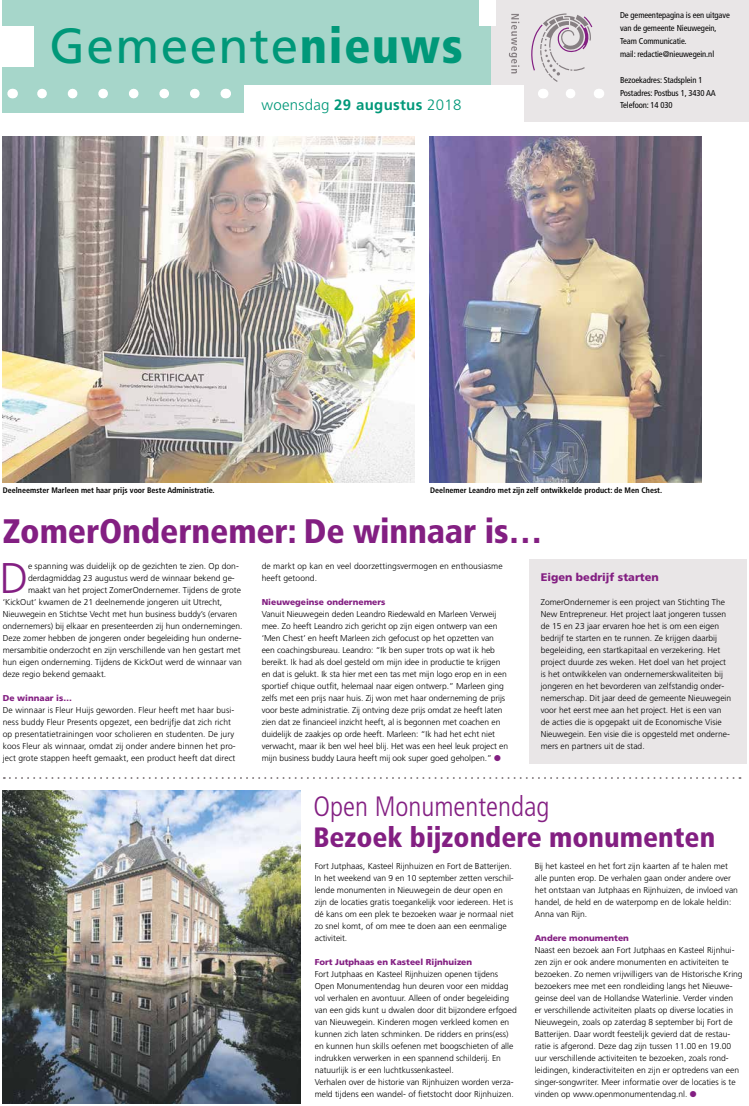
<style>
.page{position:relative;width:749px;height:1106px;background:#fff}
.page>*{position:absolute;margin:0;border:0;box-sizing:border-box;transform-origin:0 0}
.t1{font:49.3px "Frutiger";letter-spacing:.03em;color:#009879}
.t2{font:300 42.9px "Frutiger";color:#831f82}
.t3{font:900 condensed 34px "Frutiger";letter-spacing:-.005em;color:#831f82}
.t4{font:900 condensed 28px "Frutiger";color:#831f82}
.t5{font:300 condensed 28px "Frutiger";color:#831f82}
.t6{font:300 15px "Frutiger";letter-spacing:.02em;color:#009879}
.t7{font:900 11px "Frutiger";color:#831f82}
.t8{font:condensed 8.6px/12.9px "Frutiger";letter-spacing:-.01em;color:#000}
.t9{font:300 8.5px/12px "Frutiger";color:#000}
.t10{font:900 8.5px "Frutiger";color:#831f82}
.t11{font:700 condensed 8px "Frutiger";color:#000}
.s1{font-weight:900;font-stretch:condensed}
.s2{font-weight:700}
.s3{color:#831f82}
</style>
<div class="page">
<div style="left:528px;top:559px;width:218px;height:204px;background:#e9e6e7"></div>
<div style="left:466px;top:0;width:282px;height:121px;background:#e9e6e7"></div>
<div style="left:3px;top:0;width:488px;height:113px;background:#a6d6ca"></div>
<div style="left:244px;top:85px;width:279px;height:46px;background:#fff"></div>
<div style="left:0;top:26px;width:33px;height:41px;background:#fff"></div>
<div style="left:479px;top:0;width:17px;height:26px;background:#fff"></div>
<svg style="left:37px;top:89px;width:158px;height:9px"></svg>
<svg style="left:509px;top:14px;width:10px;height:59px"></svg>
<svg style="left:531px;top:13px;width:61px;height:69px"></svg>
<img style="left:3px;top:136px;width:411px;height:346px">
<img style="left:429px;top:136px;width:272px;height:346px">
<svg style="left:566px;top:89px;width:4px;height:9px"></svg>
<svg style="left:4px;top:777px;width:736px;height:2px"></svg>
<img style="left:3px;top:790px;width:297px;height:313px">
<h1 class="t1" style="left:49px;top:17px;width:414px">Gemeente<span class="s1">nieuws</span></h1>
<h3 class="t6" style="left:261px;top:96px;width:201px">woensdag <span class="s2">29 augustus</span> 2018</h3>
<p class="t8" style="left:620px;top:9px;width:111px">De gemeentepagina is een uitgave van de gemeente Nieuwegein,<br>Team Communicatie.<br>mail: redactie@nieuwegein.nl</p>
<p class="t8" style="left:620px;top:73px;width:97px">Bezoekadres: Stadsplein 1<br>Postadres: Postbus 1, 3430 AA<br>Telefoon: 14 030</p>
<p class="t11" style="left:3px;top:486px;width:213px">Deelneemster Marleen met haar prijs voor Beste Administratie.</p>
<p class="t11" style="left:430px;top:486px;width:233px">Deelnemer Leandro met zijn zelf ontwikkelde product: de Men Chest.</p>
<h3 class="t3" style="left:3px;top:511px;width:541px">ZomerOndernemer: De winnaar is…</h3>
<h2 class="t2" style="left:-1px;top:553px;width:30px">D</h2>
<p class="t9" style="left:28px;top:559px;width:212px">e spanning was duidelijk op de gezichten te zien. Op don-</p>
<p class="t9" style="left:28px;top:571px;width:208px">derdagmiddag 23 augustus werd de winnaar bekend ge-</p>
<p class="t9" style="left:28px;top:583px;width:214px">maakt van het project ZomerOndernemer. Tijdens de grote</p>
<p class="t9" style="left:3px;top:595px;width:221px">‘KickOut’ kwamen de 21 deelnemende jongeren uit Utrecht,</p>
<p class="t9" style="left:3px;top:607px;width:236px">Nieuwegein en Stichtse Vecht met hun business buddy’s (ervaren</p>
<p class="t9" style="left:3px;top:619px;width:241px">ondernemers) bij elkaar en presenteerden zij hun ondernemingen.</p>
<p class="t9" style="left:3px;top:631px;width:240px">Deze zomer hebben de jongeren onder begeleiding hun onderne-</p>
<p class="t9" style="left:3px;top:643px;width:239px">mersambitie onderzocht en zijn verschillende van hen gestart met</p>
<p class="t9" style="left:3px;top:655px;width:240px">hun eigen onderneming. Tijdens de KickOut werd de winnaar van</p>
<p class="t9" style="left:3px;top:667px;width:105px">deze regio bekend gemaakt.</p>
<p class="t10" style="left:3px;top:692px;width:70px">De winnaar is…</p>
<p class="t9" style="left:3px;top:703px;width:234px">De winnaar is Fleur Huijs geworden. Fleur heeft met haar busi&shy;ness buddy Fleur Presents opgezet, een bedrijfje dat zich richt op presentatietrainingen voor scholieren en studenten. De jury koos Fleur als winnaar, omdat zij onder andere binnen het pro&shy;ject grote stappen heeft gemaakt, een product heeft dat direct</p>
<p class="t9" style="left:261px;top:559px;width:242px">de markt op kan en veel doorzettingsvermogen en enthousiasme heeft getoond.</p>
<p class="t10" style="left:261px;top:596px;width:125px">Nieuwegeinse ondernemers</p>
<p class="t9" style="left:261px;top:607px;width:248px">Vanuit Nieuwegein deden Leandro Riedewald en Marleen Verweij mee. Zo heeft Leandro zich gericht op zijn eigen ontwerp van een ‘Men Chest’ en heeft Marleen zich gefocust op het opzetten van een coachingsbureau. Leandro: “Ik ben super trots op wat ik heb bereikt. Ik had als doel gesteld om mijn idee in productie te krijgen en dat is gelukt. Ik sta hier met een tas met mijn logo erop en in een sportief chique outfit, helemaal naar eigen ontwerp.” Marleen ging zelfs met een prijs naar huis. Zij won met haar onderneming de prijs voor beste administratie. Zij ontving deze prijs omdat ze heeft laten zien dat ze financieel inzicht heeft, al is begonnen met coachen en duidelijk de zaakjes op orde heeft. Marleen: “Ik had het echt niet verwacht, maar ik ben wel heel blij. Het was een heel leuk project en mijn business buddy Laura heeft mij ook super goed geholpen.” <span class="s3">●</span></p>
<p class="t7" style="left:540px;top:570px;width:119px">Eigen bedrijf starten</p>
<p class="t9" style="left:540px;top:595px;width:192px">ZomerOndernemer is een project van Stichting The New Entrepreneur. Het project laat jongeren tussen de 15 en 23 jaar ervaren hoe het is om een eigen bedrijf te starten en te runnen. Ze krijgen daarbij begeleiding, een startkapitaal en verzekering. Het project duurde zes weken. Het doel van het project is het ontwikkelen van ondernemerskwaliteiten bij jongeren en het bevorderen van zelfstandig onder&shy;nemerschap. Dit jaar deed de gemeente Nieuwegein voor het eerst mee aan het project. Het is een van de acties die is opgepakt uit de Economische Visie Nieuwegein. Een visie die is opgesteld met onderne&shy;mers en partners uit de stad.</p>
<h3 class="t5" style="left:313px;top:790px;width:237px">Open Monumentendag</h3>
<h3 class="t4" style="left:313px;top:820px;width:403px">Bezoek bijzondere monumenten</h3>
<p class="t9" style="left:314px;top:859px;width:200px">Fort Jutphaas, Kasteel Rijnhuizen en Fort de Batterijen.<br>In het weekend van 9 en 10 september zetten verschil&shy;lende monumenten in Nieuwegein de deur open en zijn de locaties gratis toegankelijk voor iedereen. Het is dé kans om een plek te bezoeken waar je normaal niet zo snel komt, of om mee te doen aan een eenmalige activiteit.</p>
<p class="t10" style="left:314px;top:956px;width:159px">Fort Jutphaas en Kasteel Rijnhuizen</p>
<p class="t9" style="left:314px;top:967px;width:204px">Fort Jutphaas en Kasteel Rijnhuizen openen tijdens Open Monumentendag hun deuren voor een middag vol verhalen en avontuur. Alleen of onder begeleiding van een gids kunt u dwalen door dit bijzondere erfgoed van Nieuwegein. Kinderen mogen verkleed komen en kunnen zich laten schminken. De ridders en prins(ess) en kunnen hun skills oefenen met boogschieten of alle indrukken verwerken in een spannend schilderij. En natuurlijk is er een luchtkussenkasteel.<br>Verhalen over de historie van Rijnhuizen worden verza&shy;meld tijdens een wandel- of fietstocht door Rijnhuizen.</p>
<p class="t9" style="left:534px;top:859px;width:205px">Bij het kasteel en het fort zijn kaarten af te halen met alle punten erop. De verhalen gaan onder andere over het ontstaan van Jutphaas en Rijnhuizen, de invloed van handel, de held en de waterpomp en de lokale heldin:<br>Anna van Rijn.</p>
<p class="t10" style="left:534px;top:932px;width:96px">Andere monumenten</p>
<p class="t9" style="left:534px;top:943px;width:209px">Naast een bezoek aan Fort Jutphaas en Kasteel Rijnhui&shy;zen zijn er ook andere monumenten en activiteiten te bezoeken. Zo nemen vrijwilligers van de Historische Kring bezoekers mee met een rondleiding langs het Nieuwe&shy;geinse deel van de Hollandse Waterlinie. Verder vinden<br>er verschillende activiteiten plaats op diverse locaties in Nieuwegein, zoals op zaterdag 8 september bij Fort de Batterijen. Daar wordt feestelijk gevierd dat de restau&shy;ratie is afgerond. Deze dag zijn tussen 11.00 en 19.00 uur verschillende activiteiten te bezoeken, zoals rond&shy;leidingen, kinderactiviteiten en zijn er optredens van een singer-songwriter. Meer informatie over de locaties is te vinden op www.openmonumentendag.nl. <span class="s3">●</span></p>
</div>
